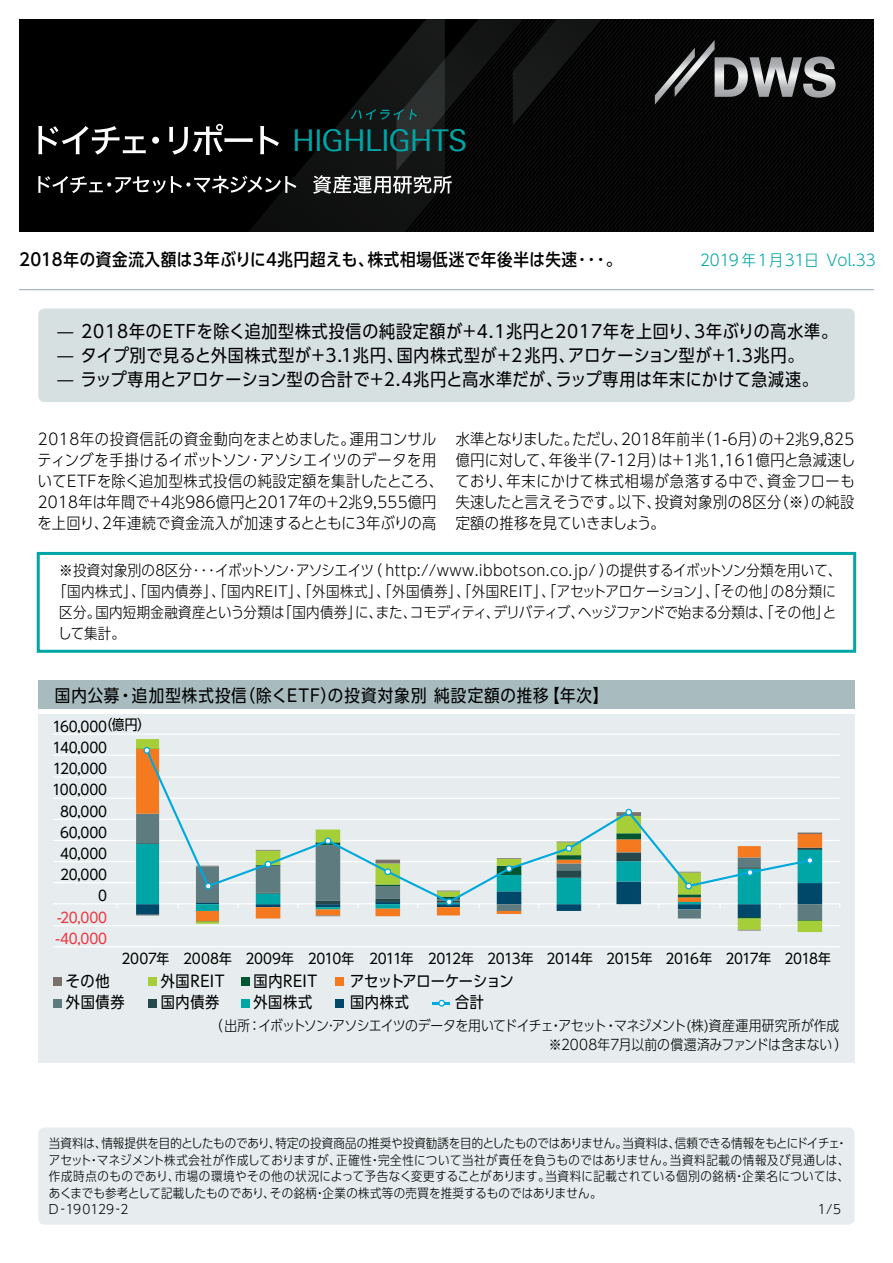
<style>
.page{position:relative;width:893px;height:1263px;background:#fff}
.page>*{position:absolute;margin:0;border:0;box-sizing:border-box;transform-origin:0 0}
.t1{font:30px "Univers Deutsche Bank";letter-spacing:-.03em;color:#00a5a5}
.t2{font:17.7px "UD Shin Go C Oniz Pr 6";letter-spacing:.05em;color:#000}
.t3{font:500 17.25px "UD Shin Go C Oniz Pr 6";letter-spacing:.04em;color:#000}
.t4{font:17.25px "UD Shin Go C Oniz Pr 6";letter-spacing:.06em;color:#000}
.t5{font:300 15.75px/21px "UD Shin Go C Oniz Pr 6";letter-spacing:.02em;color:#000}
.t6{font:15.75px "UD Shin Go C Oniz Pr 6";letter-spacing:.04em;color:#000}
.t7{font:300 15.75px "UD Shin Go C Oniz Pr 6";color:#00a5a5}
.t8{font:15.75px "UD Shin Go C Oniz Pr 6";letter-spacing:-.025em;color:#000}
.t9{font:300 15px/21px "UD Shin Go C Oniz Pr 6";letter-spacing:.015em;color:#000}
.t10{font:14.25px/21.1px "UD Shin Go C Oniz Pr 6";letter-spacing:-.02em;color:#000;text-align:right}
.t11{font:300 14.25px/19.5px "UD Shin Go C Oniz Pr 6";letter-spacing:-.02em;color:#000}
.t12{font:14.25px/21.1px "UD Shin Go C Oniz Pr 6";letter-spacing:-.005em;color:#ee333e}
.t13{font:300 12.75px/16.5px "UD Shin Go C Oniz Pr 6";letter-spacing:.01em;color:#000}
</style>
<div class="page">
<img style="left:19px;top:19px;width:855px;height:213px">
<div style="left:38px;top:308px;width:817px;height:94px;background:#d6e0e1;border-radius:6px"></div>
<svg style="left:38px;top:126px;width:108px;height:29px"></svg>
<div style="left:152px;top:137px;width:7px;height:7px;background:#fff;border-radius:50%"></div>
<svg style="left:169px;top:124px;width:84px;height:31px"></svg>
<svg style="left:260px;top:126px;width:19px;height:28px"></svg>
<svg style="left:38px;top:176px;width:258px;height:17px;background:#383838"></svg>
<svg style="left:313px;top:175px;width:139px;height:19px"></svg>
<svg style="left:351px;top:109px;width:66px;height:11px"></svg>
<svg style="left:655px;top:40px;width:181px;height:65px;background:#3e3e3f"></svg>
<div style="left:38px;top:1127px;width:817px;height:98px;background:#e7edee;border-radius:6px"></div>
<hr style="left:19px;top:289px;width:855px;height:1px;background:#a8bcbf">
<div style="left:37px;top:552px;width:819px;height:101px;border:3px solid #00a5a5"></div>
<div style="left:38px;top:714px;width:817px;height:349px;background:#e7edee"></div>
<div style="left:38px;top:680px;width:817px;height:28px;background:#a8bcbf"></div>
<hr style="left:53px;top:903px;width:787px;height:1px;background:#fff">
<div style="left:148px;top:999px;width:8px;height:8px;background:#25494a"></div>
<div style="left:241px;top:999px;width:9px;height:8px;background:#00a5a5"></div>
<div style="left:335px;top:999px;width:9px;height:8px;background:#00486a"></div>
<div style="left:53px;top:977px;width:9px;height:9px;background:#7a716c"></div>
<div style="left:148px;top:977px;width:8px;height:9px;background:#a6ce38"></div>
<div style="left:241px;top:977px;width:9px;height:9px;background:#005630"></div>
<div style="left:335px;top:977px;width:9px;height:9px;background:#f4791f"></div>
<div style="left:53px;top:999px;width:9px;height:8px;background:#5e7c80"></div>
<svg style="left:433px;top:1000px;width:17px;height:6px"></svg>
<div style="left:438px;top:1000px;width:7px;height:6px;border:1px solid #00a9dd;border-radius:50%"></div>
<hr style="left:53px;top:946px;width:787px;height:1px;background:#fff">
<hr style="left:53px;top:925px;width:787px;height:1px;background:#fff">
<hr style="left:53px;top:882px;width:787px;height:1px;background:#fff">
<hr style="left:53px;top:861px;width:787px;height:1px;background:#fff">
<hr style="left:53px;top:840px;width:787px;height:1px;background:#fff">
<hr style="left:53px;top:819px;width:787px;height:1px;background:#fff">
<hr style="left:53px;top:798px;width:787px;height:1px;background:#fff">
<hr style="left:53px;top:776px;width:787px;height:2px;background:#fff">
<hr style="left:53px;top:755px;width:787px;height:1px;background:#fff">
<hr style="left:53px;top:733px;width:787px;height:2px;background:#fff">
<svg style="left:136px;top:739px;width:686px;height:193px"></svg>
<svg style="left:738px;top:930px;width:23px;height:1px"></svg>
<hr style="left:798px;top:832px;width:24px;height:2px;background:#7a716c">
<svg style="left:144px;top:747px;width:668px;height:91px"></svg>
<svg style="left:144px;top:747px;width:6px;height:6px"></svg>
<div style="left:143px;top:747px;width:7px;height:7px;border:1px solid #00a9dd;border-radius:50%"></div>
<div style="left:325px;top:837px;width:6px;height:7px;border:1px solid #00a9dd;border-radius:50%"></div>
<div style="left:625px;top:809px;width:7px;height:6px;border:1px solid #00a9dd;border-radius:50%"></div>
<svg style="left:136px;top:838px;width:686px;height:79px"></svg>
<div style="left:806px;top:857px;width:7px;height:7px;border:1px solid #00a9dd;border-radius:50%"></div>
<h1 class="t1" style="left:292px;top:124px;width:176px">HIGHLIGHTS</h1>
<p class="t3" style="left:19px;top:246px;width:604px">2018年の資金流入額は3年ぶりに4兆円超えも、株式相場低迷で年後半は失速･･･。</p>
<p class="t7" style="left:700px;top:247px;width:177px">2019 年1月31日　Vol.33</p>
<p class="t2" style="left:58px;top:317px;width:781px">— 2018年のETFを除く追加型株式投信の純設定額が＋4.1兆円と2017年を上回り、3年ぶりの高水準。</p>
<p class="t2" style="left:58px;top:341px;width:747px">— タイプ別で見ると外国株式型が＋3.1兆円、国内株式型が＋2兆円、アロケーション型が＋1.3兆円。</p>
<p class="t2" style="left:58px;top:365px;width:762px">— ラップ専用とアロケーション型の合計で＋2.4兆円と高水準だが、ラップ専用は年末にかけて急減速。</p>
<p class="t5" style="left:38px;top:427px;width:407px">2018年の投資信託の資金動向をまとめました。運用コンサルティングを手掛けるイボットソン･アソシエイツのデータを用いてETFを除く追加型株式投信の純設定額を集計したところ、2018年は年間で＋4兆986億円と2017年の＋2兆9,555億円を上回り、2年連続で資金流入が加速するとともに3年ぶりの高</p>
<p class="t5" style="left:455px;top:427px;width:401px;text-align:justify">水準となりました。ただし、2018年前半（1-6月）の＋2兆9,825億円に対して、年後半（7-12月）は＋1兆1,161億円と急減速しており、年末にかけて株式相場が急落する中で、資金フローも失速したと言えそうです。以下、投資対象別の8区分（※）の純設定額の推移を見ていきましょう。</p>
<p class="t9" style="left:58px;top:559px;width:785px">※投資対象別の8区分･･･イボットソン･アソシエイツ（ http://www.ibbotson.co.jp/ ）の提供するイボットソン分類を用いて、｢国内株式｣、｢国内債券｣、｢国内REIT｣、｢外国株式｣、｢外国債券｣、｢外国REIT｣、｢アセットアロケーション｣、｢その他｣の8分類に区分。国内短期金融資産という分類は｢国内債券｣に、また、コモディティ、デリバティブ、ヘッジファンドで始まる分類は、｢その他｣として集計。</p>
<p class="t4" style="left:55px;top:681px;width:555px">国内公募・追加型株式投信（除くETF）の投資対象別 純設定額の推移【年次】</p>
<p class="t10" style="left:100px;top:713px;width:52px">（億円）</p>
<p class="t10" style="left:52px;top:715px;width:57px">160,000<br>140,000<br>120,000<br>100,000<br>80,000<br>60,000<br>40,000<br>20,000<br>0</p>
<p class="t12" style="left:55px;top:906px;width:53px">-20,000 -40,000</p>
<p class="t10" style="left:122px;top:947px;width:711px">2007年 2008年 2009年 2010年 2011年 2012年 2013年 2014年 2015年 2016年 2017年 2018年</p>
<p class="t6" style="left:66px;top:968px;width:45px">その他</p>
<p class="t6" style="left:161px;top:968px;width:65px">外国REIT</p>
<p class="t6" style="left:253px;top:968px;width:65px">国内REIT</p>
<p class="t8" style="left:350px;top:968px;width:165px">アセットアローケーション</p>
<p class="t6" style="left:66px;top:990px;width:60px">外国債券</p>
<p class="t6" style="left:161px;top:990px;width:60px">国内債券</p>
<p class="t6" style="left:253px;top:990px;width:60px">外国株式</p>
<p class="t6" style="left:350px;top:990px;width:60px">国内株式</p>
<p class="t6" style="left:455px;top:990px;width:30px">合計</p>
<p class="t11" style="left:536px;top:1015px;width:313px;text-indent:-326px">（出所：イボットソン･アソシエイツのデータを用いてドイチェ・アセット・マネジメント(株)資産運用研究所が作成　※2008年7月以前の償還済みファンドは含まない）</p>
<p class="t13" style="left:49px;top:1134px;width:802px">当資料は、情報提供を目的としたものであり、特定の投資商品の推奨や投資勧誘を目的としたものではありません。当資料は、信頼できる情報をもとにドイチェ・アセット・マネジメント株式会社が作成しておりますが、正確性・完全性について当社が責任を負うものではありません。当資料記載の情報及び見通しは、作成時点のものであり、市場の環境やその他の状況によって予告なく変更することがあります。当資料に記載されている個別の銘柄・企業名については、あくまでも参考として記載したものであり、その銘柄・企業の株式等の売買を推奨するものではありません。<br>D‐190129‐2</p>
<p class="t13" style="left:818px;top:1200px;width:25px">1/5</p>
</div>
